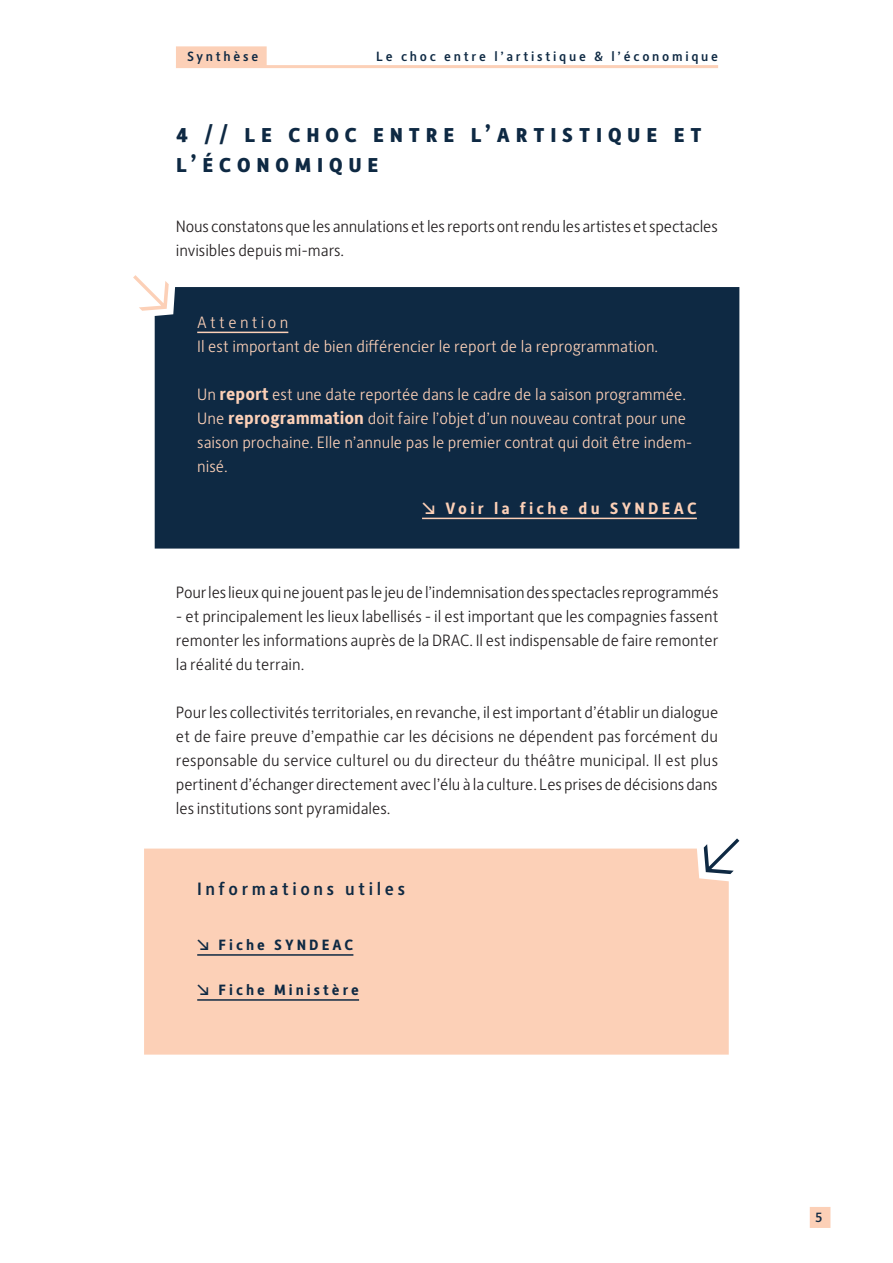
<style>
.page{position:relative;width:893px;height:1263px;background:#fff}
.page>*{position:absolute;margin:0;border:0;box-sizing:border-box;transform-origin:0 0}
.t1{font:700 25.5px/30px "Alber New";letter-spacing:.2em;color:#0e2943}
.t2{font:500 18px "Alber New";letter-spacing:.2em;color:#0e2943}
.t3{font:300 16.5px/24px "Alber New";letter-spacing:-.01em;color:#231f20;text-align:justify}
.t4{font:300 16.5px/24px "Alber New";color:#fcd0b7}
.t5{font:700 16.5px "Alber New";letter-spacing:.2em;color:#fcd0b7}
.t6{font:700 15px "Alber New";letter-spacing:.2em;color:#0e2943}
.t7{font:500 13.5px "Alber New";letter-spacing:.2em;color:#0e2943}
.s1{font-weight:700;font-size:18px}
</style>
<div class="page">
<div style="left:155px;top:287px;width:584px;height:262px;background:#0e2943"></div>
<div style="left:144px;top:848px;width:585px;height:206px;background:#fcd0b7"></div>
<hr style="left:197px;top:332px;width:91px;height:1px;background:#fcd0b7">
<hr style="left:422px;top:518px;width:275px;height:1px;background:#fcd0b7">
<hr style="left:197px;top:954px;width:156px;height:2px;background:#0e2943">
<hr style="left:197px;top:999px;width:162px;height:2px;background:#0e2943">
<svg style="left:704px;top:838px;width:35px;height:36px"></svg>
<svg style="left:133px;top:275px;width:36px;height:36px"></svg>
<div style="left:810px;top:1207px;width:20px;height:21px;background:#fcd0b7"></div>
<div style="left:176px;top:46px;width:91px;height:21px;background:#fcd0b7"></div>
<hr style="left:176px;top:65px;width:542px;height:3px;background:#fcd0b7">
<p class="t7" style="left:187px;top:48px;width:73px">Synthèse</p>
<p class="t7" style="left:376px;top:48px;width:343px">Le choc entre l’artistique &amp; l’économique</p>
<h1 class="t1" style="left:176px;top:117px;width:527px">4 // le choc entre l’artistique et l’économique</h1>
<p class="t3" style="left:176px;top:213px;width:543px">Nous constatons que les annulations et les reports ont rendu les artistes et spectacles invisibles depuis mi-mars.</p>
<p class="t4" style="left:197px;top:309px;width:463px">Attention<br>Il est important de bien différencier le report de la reprogrammation.</p>
<p class="t4" style="left:197px;top:381px;width:497px">Un <span class="s1">report</span> est une date reportée dans le cadre de la saison programmée.<br>Une <span class="s1">reprogrammation</span> doit faire l’objet d’un nouveau contrat pour une saison prochaine. Elle n’annule pas le premier contrat qui doit être indem&shy;nisé.</p>
<p class="t5" style="left:422px;top:497px;width:276px">↘ Voir la fiche du SYNDEAC</p>
<p class="t3" style="left:176px;top:579px;width:544px">Pour les lieux qui ne jouent pas le jeu de l’indemnisation des spectacles reprogrammés</p>
<p class="t3" style="left:176px;top:603px;width:544px">- et principalement les lieux labellisés - il est important que les compagnies fassent remonter les informations auprès de la DRAC. Il est indispensable de faire remonter la réalité du terrain.</p>
<p class="t3" style="left:176px;top:699px;width:544px">Pour les collectivités territoriales, en revanche, il est important d’établir un dialogue et de faire preuve d’empathie car les décisions ne dépendent pas forcément du responsable du service culturel ou du directeur du théâtre municipal. Il est plus pertinent d’échanger directement avec l’élu à la culture. Les prises de décisions dans les institutions sont pyramidales.</p>
<p class="t2" style="left:197px;top:877px;width:209px">Informations utiles</p>
<p class="t6" style="left:197px;top:935px;width:158px">↘ Fiche SYNDEAC</p>
<p class="t6" style="left:197px;top:980px;width:163px">↘ Fiche Ministère</p>
<p class="t7" style="left:815px;top:1208px;width:8px">5</p>
</div>
